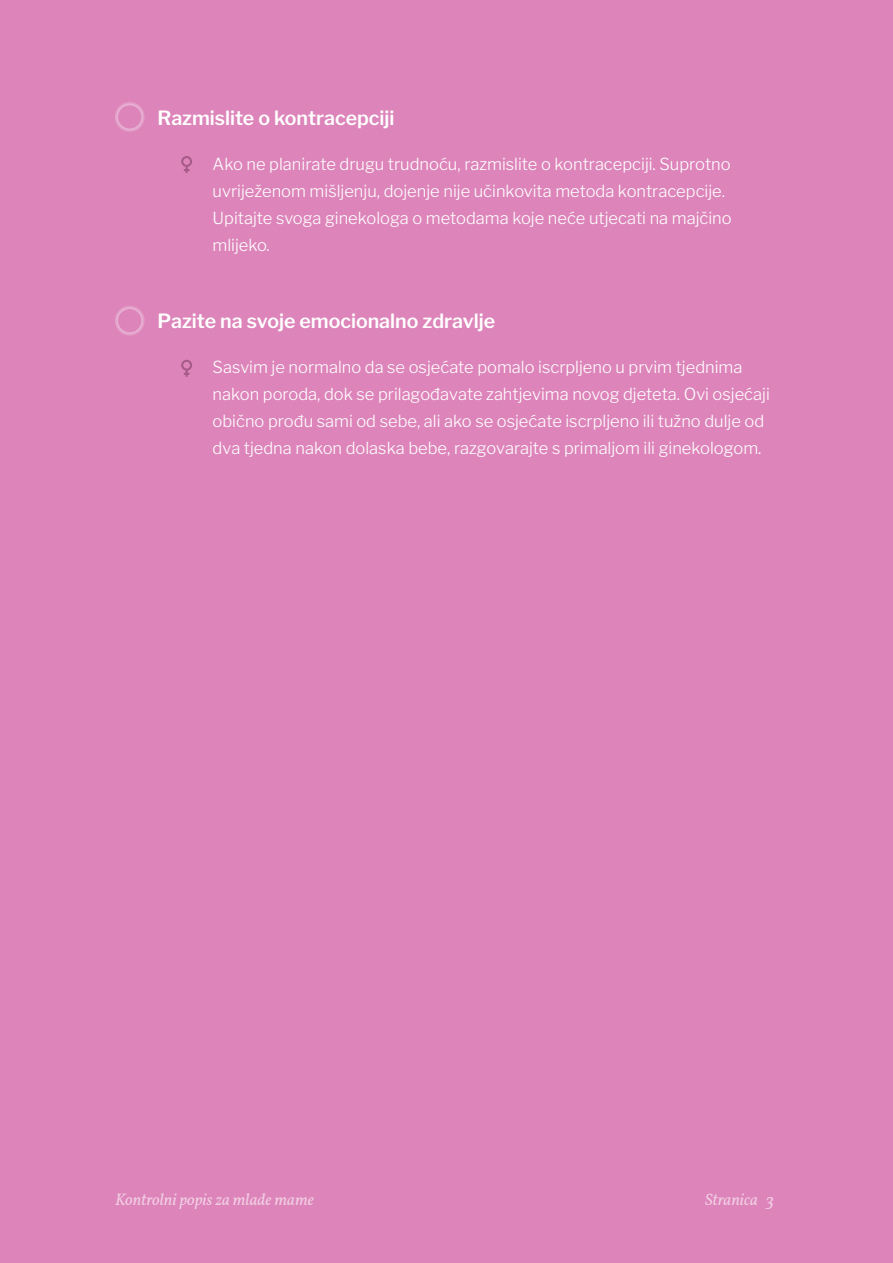
<style>
.page{position:relative;width:893px;height:1263px;background:#dd85ba}
.page>*{position:absolute;margin:0;border:0;box-sizing:border-box;transform-origin:0 0}
.t1{font:600 19.5px "Libre Franklin";color:#fff}
.t2{font:300 16.5px/27px "Libre Franklin";color:#fff}
.t3{font:italic 16.5px "Vollkorn";color:#fff}
.s1{font-size:18px}
</style>
<div class="page">
<svg style="left:181px;top:156px;width:11px;height:17px"></svg>
<svg style="left:115px;top:102px;width:30px;height:30px"></svg>
<svg style="left:181px;top:360px;width:11px;height:17px"></svg>
<svg style="left:115px;top:306px;width:30px;height:30px"></svg>
<p class="t1" style="left:157px;top:106px;width:239px">Razmislite o kontracepciji</p>
<p class="t2" style="left:213px;top:150px;width:521px">Ako ne planirate drugu trudnoću, razmislite o kontracepciji. Suprotno uvriježenom mišljenju, dojenje nije učinkovita metoda kontracepcije.<br>Upitajte svoga ginekologa o metodama koje neće utjecati na majčino mlijeko.</p>
<p class="t1" style="left:157px;top:309px;width:339px">Pazite na svoje emocionalno zdravlje</p>
<p class="t2" style="left:213px;top:354px;width:559px">Sasvim je normalno da se osjećate pomalo iscrpljeno u prvim tjednima nakon poroda, dok se prilagođavate zahtjevima novog djeteta. Ovi osjećaji obično prođu sami od sebe, ali ako se osjećate iscrpljeno ili tužno dulje od dva tjedna nakon dolaska bebe, razgovarajte s primaljom ili ginekologom.</p>
<p class="t3" style="left:115px;top:1187px;width:200px">Kontrolni popis za mlade mame</p>
<p class="t3" style="left:705px;top:1187px;width:71px">Stranica <span class="s1">3</span></p>
</div>
